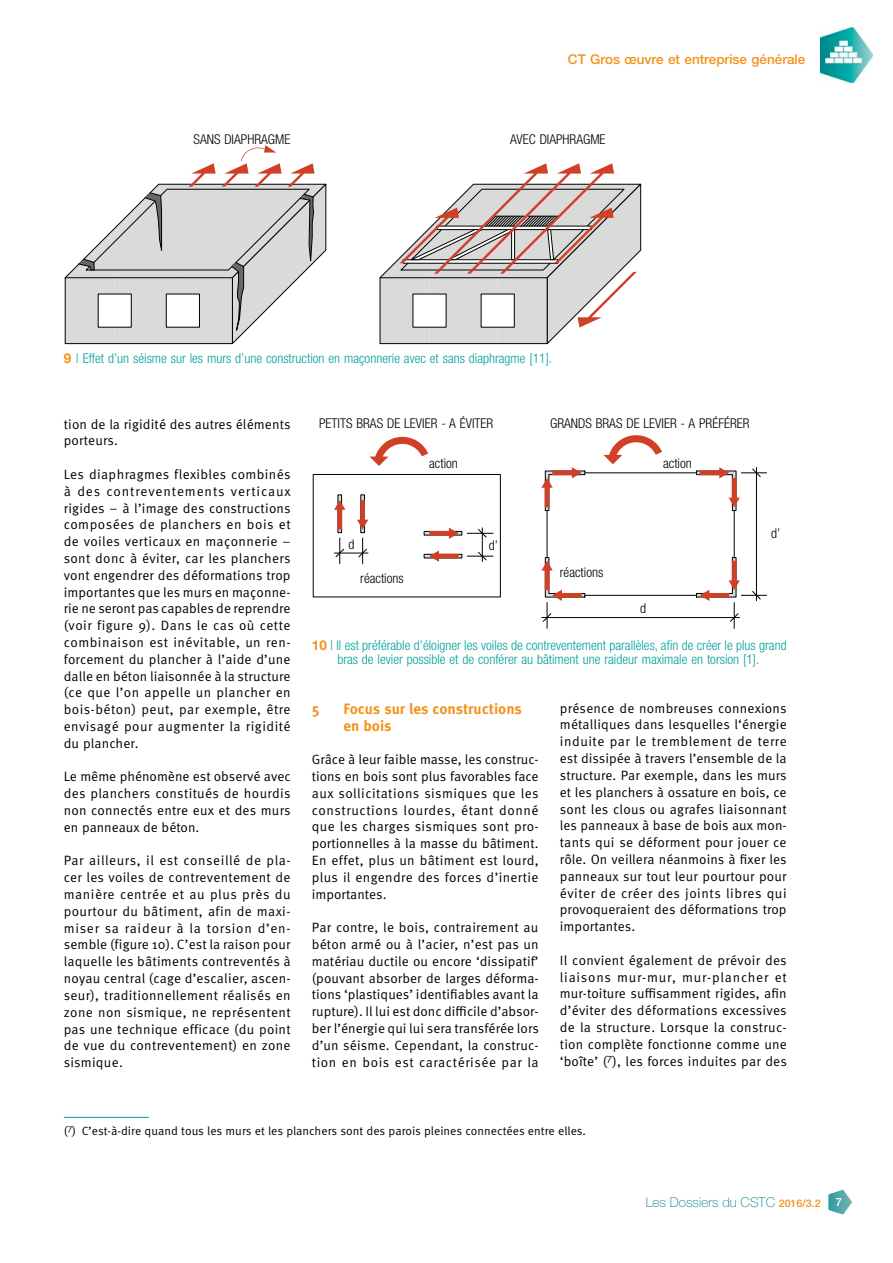
<style>
.page{position:relative;width:893px;height:1263px;background:#fff}
.page>*{position:absolute;margin:0;border:0;box-sizing:border-box;transform-origin:0 0}
.t1{font:700 15px/16.8px "Meta Pro";color:#f39219}
.Normal_text{font:13.5px/16.8px "Meta Pro";letter-spacing:.015em;color:#000;text-align:justify}
.Picture_name{font:300 condensed 13.5px/14.4px "Helvetica Neue LT Std";color:#00a09a;text-align:center}
.Picture_legend{font:300 condensed 13.5px "Helvetica Neue LT Std";color:#000}
.t2{font:500 13.5px "Helvetica Neue LT Std";color:#f39219}
.t3{font:100 13.5px "Helvetica Neue LT Std";color:#007f81}
.Footnote_3_columns{font:12px "Meta Pro";color:#000}
.t4{font:500 11.25px "Helvetica Neue LT Std";color:#fff}
.s1{font-weight:700;font-stretch:normal;color:#f39219}
.s2{font-weight:500;font-size:10.5px;color:#f39219}
</style>
<div class="page">
<svg style="left:828px;top:1190px;width:24px;height:24px"></svg>
<img style="left:820px;top:28px;width:53px;height:55px">
<svg style="left:64px;top:145px;width:263px;height:200px"></svg>
<div style="left:65px;top:277px;width:168px;height:67px;border:1px solid #000"></div>
<div style="left:166px;top:294px;width:34px;height:33px;border:1px solid #000"></div>
<svg style="left:379px;top:163px;width:263px;height:181px"></svg>
<div style="left:380px;top:277px;width:167px;height:67px;border:1px solid #000"></div>
<hr style="left:64px;top:1117px;width:85px;height:1px;background:#00a09a">
<div style="left:424px;top:531px;width:38px;height:4px;border:1px solid #000"></div>
<div style="left:313px;top:474px;width:187px;height:123px;border:1px solid #000"></div>
<svg style="left:429px;top:528px;width:30px;height:11px"></svg>
<div style="left:424px;top:554px;width:38px;height:4px;border:1px solid #000"></div>
<svg style="left:429px;top:550px;width:30px;height:12px"></svg>
<svg style="left:467px;top:528px;width:26px;height:34px"></svg>
<hr style="left:361px;top:495px;width:3px;height:38px;background:#dadada">
<div style="left:360px;top:494px;width:5px;height:39px;border:1px solid #000"></div>
<svg style="left:357px;top:500px;width:11px;height:29px"></svg>
<div style="left:338px;top:494px;width:4px;height:39px;border:1px solid #000"></div>
<svg style="left:334px;top:500px;width:11px;height:29px"></svg>
<svg style="left:334px;top:538px;width:34px;height:26px"></svg>
<svg style="left:370px;top:437px;width:58px;height:29px"></svg>
<svg style="left:603px;top:435px;width:59px;height:29px"></svg>
<svg style="left:541px;top:467px;width:44px;height:44px"></svg>
<hr style="left:547px;top:617px;width:187px;height:1px;background:#000">
<svg style="left:541px;top:557px;width:44px;height:71px"></svg>
<hr style="left:756px;top:473px;width:1px;height:122px;background:#000">
<svg style="left:696px;top:557px;width:70px;height:71px"></svg>
<svg style="left:696px;top:467px;width:70px;height:44px"></svg>
<p class="t2" style="left:568px;top:51px;width:239px">CT Gros œuvre et entreprise générale</p>
<p class="Picture_legend" style="left:194px;top:131px;width:98px">SANS DIAPHRAGME</p>
<p class="Picture_legend" style="left:510px;top:131px;width:97px">AVEC DIAPHRAGME</p>
<p class="Picture_name" style="left:64px;top:351px;width:490px"><span class="s1">9</span> | Effet d’un séisme sur les murs d’une construction en maçonnerie avec et sans diaphragme [11].</p>
<p class="Normal_text" style="left:64px;top:416px;width:228px">tion de la rigidité des autres éléments porteurs.</p>
<p class="Normal_text" style="left:64px;top:466px;width:228px">Les diaphragmes flexibles combinés à des contreventements verticaux rigides – à l’image des constructions composées de planchers en bois et de voiles verticaux en maçonnerie – sont donc à éviter, car les planchers vont engendrer des déformations trop importantes que les murs en maçonne&shy;rie ne seront pas capables de reprendre (voir figure 9). Dans le cas où cette combinaison est inévitable, un ren&shy;forcement du plancher à l’aide d’une dalle en béton liaisonnée à la structure (ce que l’on appelle un plancher en bois-béton) peut, par exemple, être envisagé pour augmenter la rigidité du plancher.</p>
<p class="Normal_text" style="left:64px;top:769px;width:228px">Le même phénomène est observé avec des planchers constitués de hourdis non connectés entre eux et des murs en panneaux de béton.</p>
<p class="Normal_text" style="left:64px;top:853px;width:228px">Par ailleurs, il est conseillé de pla&shy;cer les voiles de contreventement de manière centrée et au plus près du pourtour du bâtiment, afin de maxi&shy;miser sa raideur à la torsion d’en&shy;semble (figure 10). C’est la raison pour laquelle les bâtiments contreventés à noyau central (cage d’escalier, ascen&shy;seur), traditionnellement réalisés en zone non sismique, ne représentent pas une technique efficace (du point de vue du contreventement) en zone sismique.</p>
<p class="Picture_legend" style="left:319px;top:416px;width:176px">PETITS BRAS DE LEVIER - A ÉVITER</p>
<p class="Picture_legend" style="left:429px;top:455px;width:30px">action</p>
<p class="Picture_legend" style="left:348px;top:536px;width:7px">d</p>
<p class="Picture_legend" style="left:489px;top:538px;width:11px">d’</p>
<p class="Picture_legend" style="left:360px;top:570px;width:45px">réactions</p>
<p class="Picture_legend" style="left:550px;top:416px;width:201px">GRANDS BRAS DE LEVIER - A PRÉFÉRER</p>
<p class="Picture_legend" style="left:663px;top:455px;width:30px">action</p>
<p class="Picture_legend" style="left:560px;top:564px;width:45px">réactions</p>
<p class="Picture_legend" style="left:640px;top:601px;width:7px">d</p>
<p class="Picture_legend" style="left:771px;top:526px;width:11px">d’</p>
<p class="Picture_name" style="left:312px;top:637px;width:476px"><span class="s1">10</span> | Il est préférable d’éloigner les voiles de contreventement parallèles, afin de créer le plus grand bras de levier possible et de conférer au bâtiment une raideur maximale en torsion [1].</p>
<p class="t1" style="left:312px;top:701px;width:9px">5</p>
<p class="t1" style="left:343px;top:701px;width:180px">Focus sur les constructions en bois</p>
<p class="Normal_text" style="left:312px;top:751px;width:228px">Grâce à leur faible masse, les construc&shy;tions en bois sont plus favorables face aux sollicitations sismiques que les constructions lourdes, étant donné que les charges sismiques sont pro&shy;portionnelles à la masse du bâtiment.<br>En effet, plus un bâtiment est lourd, plus il engendre des forces d’inertie importantes.</p>
<p class="Normal_text" style="left:312px;top:919px;width:229px">Par contre, le bois, contrairement au béton armé ou à l’acier, n’est pas un matériau ductile ou encore ‘dissipatif’ (pouvant absorber de larges déforma&shy;tions ‘plastiques’ identifiables avant la rupture). Il lui est donc difficile d’absor&shy;ber l’énergie qui lui sera transférée lors d’un séisme. Cependant, la construc&shy;tion en bois est caractérisée par la</p>
<p class="Normal_text" style="left:560px;top:700px;width:228px">présence de nombreuses connexions métalliques dans lesquelles l‘énergie induite par le tremblement de terre est dissipée à travers l’ensemble de la structure. Par exemple, dans les murs et les planchers à ossature en bois, ce sont les clous ou agrafes liaisonnant les panneaux à base de bois aux mon&shy;tants qui se déforment pour jouer ce rôle. On veillera néanmoins à fixer les panneaux sur tout leur pourtour pour éviter de créer des joints libres qui provoqueraient des déformations trop importantes.</p>
<p class="Normal_text" style="left:560px;top:952px;width:228px">Il convient également de prévoir des liaisons mur-mur, mur-plancher et mur-toiture suffisamment rigides, afin d’éviter des déformations excessives de la structure. Lorsque la construc&shy;tion complète fonctionne comme une ‘boîte’ (<sup>7</sup>), les forces induites par des</p>
<p class="Footnote_3_columns" style="left:64px;top:1123px;width:524px">(<sup>7</sup>) C’est-à-dire quand tous les murs et les planchers sont des parois pleines connectées entre elles.</p>
<p class="t3" style="left:646px;top:1195px;width:176px">Les Dossiers du CSTC <span class="s2">2016/3.2</span></p>
<p class="t4" style="left:836px;top:1195px;width:8px">7</p>
</div>
